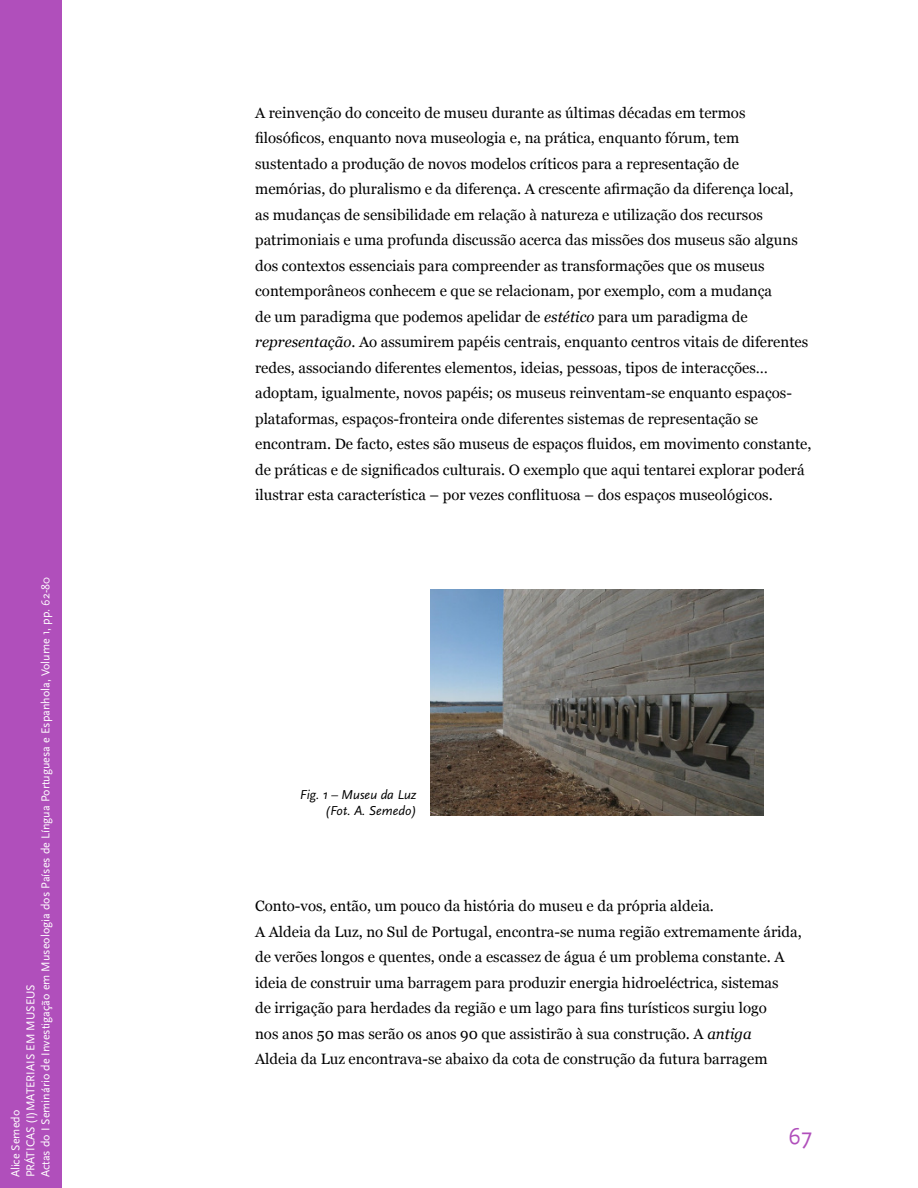
<style>
.page{position:relative;width:918px;height:1188px;background:#fff}
.page>*{position:absolute;margin:0;border:0;box-sizing:border-box;transform-origin:0 0}
.t1{font:24px "Scala Sans Pro";color:#b04fbb}
.t2{font:15px/25.5px "Georgia";color:#000}
.t3{font:italic 13.5px/16.2px "Scala Sans Pro";color:#000;text-align:right}
.t4{font:12px/15px "Scala Sans Pro";color:#fff}
.s1{font-style:italic}
</style>
<div class="page">
<div style="left:0;top:0;width:62px;height:1188px;background:#b04fbb"></div>
<img style="left:431px;top:589px;width:333px;height:227px">
<p class="t4" style="left:9px;top:1177px;width:602px;rotate:-90deg">Alice Semedo<br>PRÁTICAS (I)MATERIAIS EM MUSEUS<br>Actas do I Seminário de Investigação em Museologia dos Países de Língua Portuguesa e Espanhola, Volume 1, pp. 62-80</p>
<p class="t2" style="left:255px;top:101px;width:558px">A reinvenção do conceito de museu durante as últimas décadas em termos filosóficos, enquanto nova museologia e, na prática, enquanto fórum, tem sustentado a produção de novos modelos críticos para a representação de memórias, do pluralismo e da diferença. A crescente afirmação da diferença local,<br>as mudanças de sensibilidade em relação à natureza e utilização dos recursos patrimoniais e uma profunda discussão acerca das missões dos museus são alguns dos contextos essenciais para compreender as transformações que os museus contemporâneos conhecem e que se relacionam, por exemplo, com a mudança<br>de um paradigma que podemos apelidar de <span class="s1">estético</span> para um paradigma de <span class="s1">representação</span>. Ao assumirem papéis centrais, enquanto centros vitais de diferentes redes, associando diferentes elementos, ideias, pessoas, tipos de interacções… adoptam, igualmente, novos papéis; os museus reinventam-se enquanto espaços&shy;plataformas, espaços-fronteira onde diferentes sistemas de representação se encontram. De facto, estes são museus de espaços fluidos, em movimento constante, de práticas e de significados culturais. O exemplo que aqui tentarei explorar poderá ilustrar esta característica – por vezes conflituosa – dos espaços museológicos.</p>
<p class="t3" style="left:300px;top:788px;width:118px">Fig. 1 – Museu da Luz (Fot. A. Semedo)</p>
<p class="t2" style="left:255px;top:894px;width:548px">Conto-vos, então, um pouco da história do museu e da própria aldeia.<br>A Aldeia da Luz, no Sul de Portugal, encontra-se numa região extremamente árida, de verões longos e quentes, onde a escassez de água é um problema constante. A ideia de construir uma barragem para produzir energia hidroeléctrica, sistemas<br>de irrigação para herdades da região e um lago para fins turísticos surgiu logo<br>nos anos 50 mas serão os anos 90 que assistirão à sua construção. A <span class="s1">antiga<br></span>Aldeia da Luz encontrava-se abaixo da cota de construção da futura barragem</p>
<h1 class="t1" style="left:788px;top:1124px;width:26px">67</h1>
</div>
